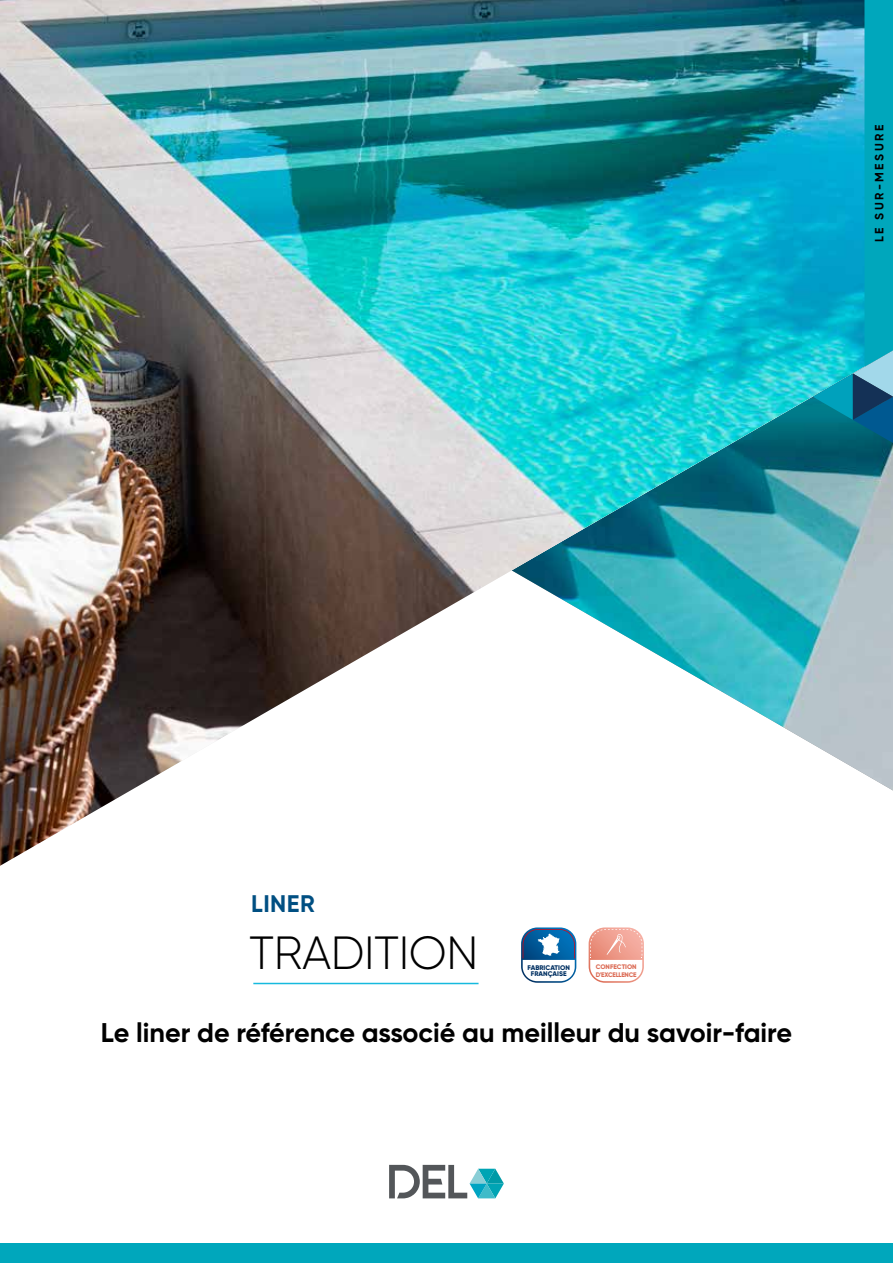
<style>
.page{position:relative;width:893px;height:1263px;background:#fff}
.page>*{position:absolute;margin:0;border:0;box-sizing:border-box;transform-origin:0 0}
.t1{font:300 46.5px "Gilroy";letter-spacing:-.01em;color:#000}
.t2{font:700 27px "Gilroy";color:#000}
.t3{font:700 24px "Gilroy";letter-spacing:.02em;color:#004f82}
.t4{font:700 12px "Gilroy";letter-spacing:.21em;color:#000}
.t5{font:800 6.75px/6.8px "Gilroy";color:#003062;text-align:center}
.t6{font:800 6.6px/7.5px "Gilroy";letter-spacing:-.025em;color:#dc6d57}
</style>
<div class="page">
<div style="left:0;top:1244px;width:893px;height:19px;background:#00a7bc"></div>
<img style="left:0;top:0;width:893px;height:866px">
<svg style="left:813px;top:0;width:80px;height:443px;background:#129dba"></svg>
<svg style="left:389px;top:1165px;width:115px;height:33px"></svg>
<hr style="left:253px;top:983px;width:226px;height:1px;background:#16bade">
<svg style="left:521px;top:927px;width:55px;height:56px"></svg>
<svg style="left:589px;top:927px;width:55px;height:56px"></svg>
<p class="t4" style="left:872px;top:242px;width:119px;rotate:-90deg">LE SUR-MESURE</p>
<p class="t3" style="left:251px;top:889px;width:65px">LINER</p>
<h1 class="t1" style="left:249px;top:924px;width:231px">TRADITION</h1>
<p class="t5" style="left:527px;top:964px;width:44px">FABRICATION<br>FRANÇAISE</p>
<p class="t6" style="left:596px;top:963px;width:42px">CONFECTION<br>D'EXCELLENCE</p>
<p class="t2" style="left:101px;top:1016px;width:693px">Le liner de référence associé au meilleur du savoir-faire</p>
</div>
